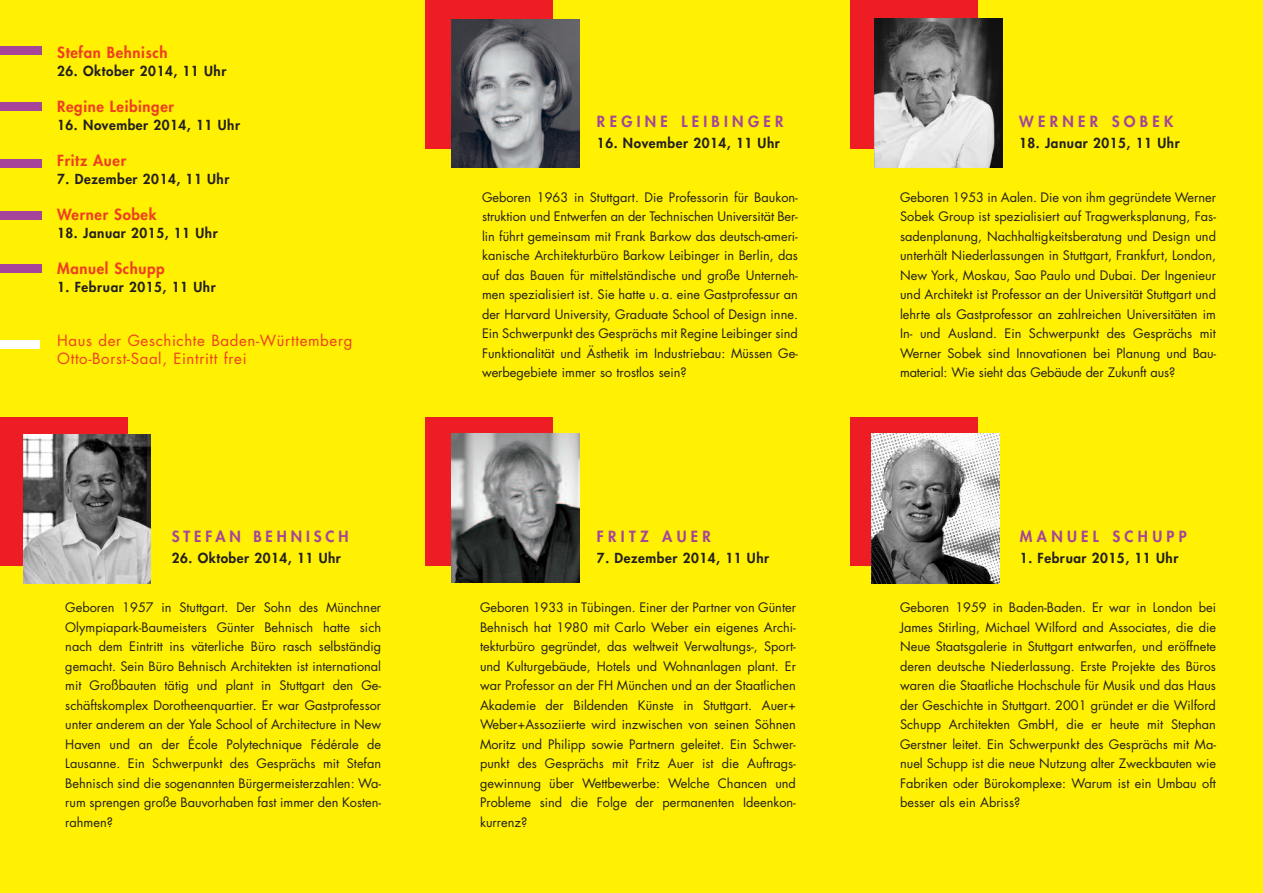
<style>
.page{position:relative;width:1263px;height:893px;background:#fff101}
.page>*{position:absolute;margin:0;border:0;box-sizing:border-box;transform-origin:0 0}
.t1{font:15px/18px "Futura";letter-spacing:.045em;color:#ef3e22}
.t2{font:800 15px "Futura";letter-spacing:.04em;color:#ef3e22}
.t3{font:800 15px "Futura";letter-spacing:.29em;color:#a54499}
.t4{font:800 15px "Futura";letter-spacing:.26em;color:#a54499}
.t5{font:800 13.5px "Futura";letter-spacing:.04em;color:#231f20}
.t6{font:12.75px/19.5px "Futura";color:#231f20;text-align:justify}
</style>
<div class="page">
<div style="left:0;top:417px;width:128px;height:149px;background:#ee1d23"></div>
<img style="left:23px;top:435px;width:128px;height:149px">
<div style="left:425px;top:0;width:128px;height:149px;background:#ee1d23"></div>
<img style="left:452px;top:19px;width:127px;height:149px">
<div style="left:850px;top:417px;width:128px;height:149px;background:#ee1d23"></div>
<img style="left:872px;top:434px;width:127px;height:150px">
<div style="left:425px;top:417px;width:128px;height:149px;background:#ee1d23"></div>
<img style="left:452px;top:434px;width:127px;height:148px">
<div style="left:850px;top:0;width:128px;height:149px;background:#ee1d23"></div>
<img style="left:874px;top:19px;width:128px;height:149px">
<div style="left:0;top:47px;width:42px;height:8px;background:#a54499"></div>
<div style="left:0;top:102px;width:42px;height:9px;background:#a54499"></div>
<div style="left:0;top:159px;width:42px;height:8px;background:#a54499"></div>
<div style="left:0;top:211px;width:42px;height:8px;background:#a54499"></div>
<div style="left:0;top:264px;width:42px;height:8px;background:#a54499"></div>
<div style="left:0;top:340px;width:40px;height:8px;background:#fff"></div>
<p class="t2" style="left:57px;top:45px;width:112px">Stefan Behnisch</p>
<p class="t5" style="left:57px;top:64px;width:171px">26. Oktober 2014, 11 Uhr</p>
<p class="t2" style="left:57px;top:99px;width:118px">Regine Leibinger</p>
<p class="t5" style="left:57px;top:118px;width:184px">16. November 2014, 11 Uhr</p>
<p class="t2" style="left:57px;top:153px;width:70px">Fritz Auer</p>
<p class="t5" style="left:57px;top:172px;width:174px">7. Dezember 2014, 11 Uhr</p>
<p class="t2" style="left:57px;top:207px;width:101px">Werner Sobek</p>
<p class="t5" style="left:57px;top:226px;width:162px">18. Januar 2015, 11 Uhr</p>
<p class="t2" style="left:57px;top:261px;width:109px">Manuel Schupp</p>
<p class="t5" style="left:57px;top:280px;width:160px">1. Februar 2015, 11 Uhr</p>
<p class="t1" style="left:57px;top:333px;width:297px">Haus der Geschichte Baden-Württemberg<br>Otto-Borst-Saal, Eintritt frei</p>
<p class="t4" style="left:172px;top:529px;width:178px">STEFAN BEHNISCH</p>
<p class="t5" style="left:172px;top:552px;width:171px">26. Oktober 2014, 11 Uhr</p>
<p class="t6" style="left:65px;top:599px;width:317px">Geboren 1957 in Stuttgart. Der Sohn des Münchner Olympiapark-Baumeisters Günter Behnisch hatte sich nach dem Eintritt ins väterliche Büro rasch selbständig gemacht. Sein Büro Behnisch Architekten ist international mit Großbauten tätig und plant in Stuttgart den Ge&shy;schäftskomplex Dorotheenquartier. Er war Gastprofessor unter anderem an der Yale School of Architecture in New Haven und an der École Polytechnique Fédérale de Lausanne. Ein Schwerpunkt des Gesprächs mit Stefan Behnisch sind die sogenannten Bürgermeisterzahlen: Wa&shy;rum sprengen große Bauvorhaben fast immer den Kosten&shy;rahmen?</p>
<p class="t3" style="left:597px;top:114px;width:188px">REGINE LEIBINGER</p>
<p class="t5" style="left:597px;top:136px;width:184px">16. November 2014, 11 Uhr</p>
<p class="t3" style="left:1019px;top:114px;width:156px">WERNER SOBEK</p>
<p class="t5" style="left:1019px;top:136px;width:162px">18. Januar 2015, 11 Uhr</p>
<p class="t6" style="left:482px;top:188px;width:317px">Geboren 1963 in Stuttgart. Die Professorin für Baukon&shy;struktion und Entwerfen an der Technischen Universität Ber&shy;lin führt gemeinsam mit Frank Barkow das deutsch-ameri&shy;kanische Architekturbüro Barkow Leibinger in Berlin, das auf das Bauen für mittelständische und große Unterneh&shy;men spezialisiert ist. Sie hatte u. a. eine Gastprofessur an der Harvard University, Graduate School of Design inne.<br>Ein Schwerpunkt des Gesprächs mit Regine Leibinger sind Funktionalität und Ästhetik im Industriebau: Müssen Ge&shy;werbegebiete immer so trostlos sein?</p>
<p class="t6" style="left:900px;top:188px;width:317px">Geboren 1953 in Aalen. Die von ihm gegründete Werner Sobek Group ist spezialisiert auf Tragwerksplanung, Fas&shy;sadenplanung, Nachhaltigkeitsberatung und Design und unterhält Niederlassungen in Stuttgart, Frankfurt, London, New York, Moskau, Sao Paulo und Dubai. Der Ingenieur und Architekt ist Professor an der Universität Stuttgart und lehrte als Gastprofessor an zahlreichen Universitäten im In- und Ausland. Ein Schwerpunkt des Gesprächs mit Werner Sobek sind Innovationen bei Planung und Bau&shy;material: Wie sieht das Gebäude der Zukunft aus?</p>
<p class="t3" style="left:597px;top:529px;width:116px">FRITZ AUER</p>
<p class="t5" style="left:597px;top:552px;width:174px">7. Dezember 2014, 11 Uhr</p>
<p class="t6" style="left:480px;top:599px;width:317px">Geboren 1933 in Tübingen. Einer der Partner von Günter Behnisch hat 1980 mit Carlo Weber ein eigenes Archi&shy;tekturbüro gegründet, das weltweit Verwaltungs-, Sport&shy;und Kulturgebäude, Hotels und Wohnanlagen plant. Er war Professor an der FH München und an der Staatlichen Akademie der Bildenden Künste in Stuttgart. Auer+ Weber+Assoziierte wird inzwischen von seinen Söhnen Moritz und Philipp sowie Partnern geleitet. Ein Schwer&shy;punkt des Gesprächs mit Fritz Auer ist die Auftrags&shy;gewinnung über Wettbewerbe: Welche Chancen und Probleme sind die Folge der permanenten Ideenkon&shy;kurrenz?</p>
<p class="t3" style="left:1020px;top:529px;width:168px">MANUEL SCHUPP</p>
<p class="t5" style="left:1020px;top:552px;width:160px">1. Februar 2015, 11 Uhr</p>
<p class="t6" style="left:900px;top:599px;width:317px">Geboren 1959 in Baden-Baden. Er war in London bei James Stirling, Michael Wilford and Associates, die die Neue Staatsgalerie in Stuttgart entwarfen, und eröffnete deren deutsche Niederlassung. Erste Projekte des Büros waren die Staatliche Hochschule für Musik und das Haus der Geschichte in Stuttgart. 2001 gründet er die Wilford Schupp Architekten GmbH, die er heute mit Stephan Gerstner leitet. Ein Schwerpunkt des Gesprächs mit Ma&shy;nuel Schupp ist die neue Nutzung alter Zweckbauten wie Fabriken oder Bürokomplexe: Warum ist ein Umbau oft besser als ein Abriss?</p>
</div>
